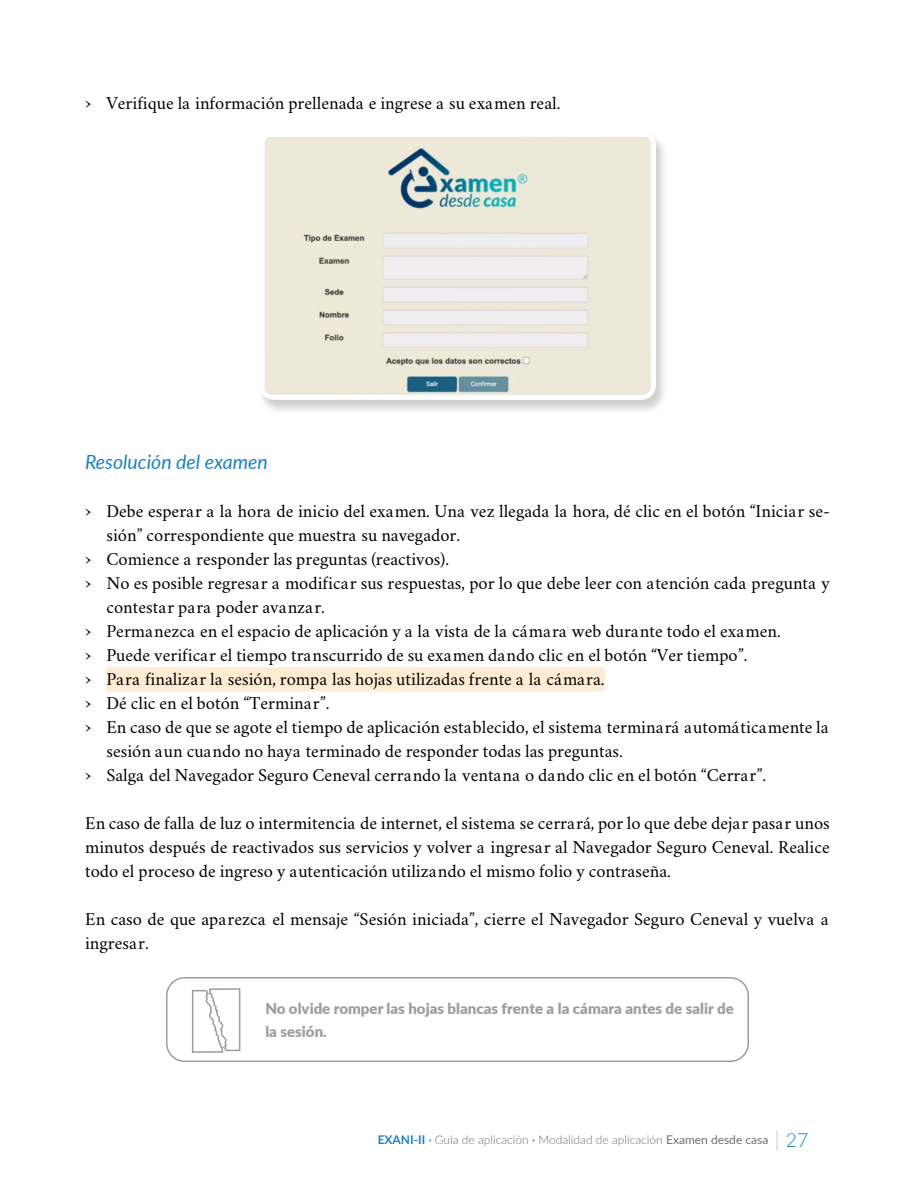
<style>
.page{position:relative;width:915px;height:1191px;background:#fff}
.page>*{position:absolute;margin:0;border:0;box-sizing:border-box;transform-origin:0 0}
.t1{font:italic 19.5px "Lato";color:#1d81c4}
.t2{font:18px/24px "Crimson";color:#000;text-align:justify}
.t3{font:900 15px/22.5px "Lato";color:#9d9d9c}
.t4{font:300 12px "Lato";color:#706f6f}
.s1{font-size:19.5px}
.s2{font-weight:700;color:#1d81c4}
.s3{font-weight:400;color:#1d81c4}
.s4{font-weight:400}
.s5{font-size:22.5px;color:#c6c6c6}
.s6{font-size:19.5px;color:#1d81c4}
</style>
<div class="page">
<div style="left:106px;top:667px;width:498px;height:24px;background:#fdecd1"></div>
<div style="left:256px;top:131px;width:411px;height:283px;background:#000;opacity:.19"></div>
<img style="left:261px;top:133px;width:392px;height:264px">
<div style="left:259px;top:131px;width:396px;height:269px;border:4px solid #fff;border-radius:13px"></div>
<div style="left:166px;top:977px;width:582px;height:85px;border:2px solid #9d9d9c;border-radius:18px"></div>
<svg style="left:191px;top:988px;width:50px;height:65px"></svg>
<p class="t2" style="left:85px;top:90px;width:476px"><span class="s1">›</span> Verifique la información prellenada e ingrese a su examen real.</p>
<p class="t1" style="left:85px;top:448px;width:184px">Resolución del examen</p>
<p class="t2" style="left:85px;top:498px;width:746px"><span class="s1">›</span> Debe esperar a la hora de inicio del examen. Una vez llegada la hora, dé clic en el botón “Iniciar se-</p>
<p class="t2" style="left:106px;top:522px;width:355px">sión” correspondiente que muestra su navegador.</p>
<p class="t2" style="left:85px;top:546px;width:365px"><span class="s1">›</span> Comience a responder las preguntas (reactivos).</p>
<p class="t2" style="left:85px;top:570px;width:746px"><span class="s1">›</span> No es posible regresar a modificar sus respuestas, por lo que debe leer con atención cada pregunta y</p>
<p class="t2" style="left:106px;top:594px;width:220px">contestar para poder avanzar.</p>
<p class="t2" style="left:85px;top:618px;width:697px"><span class="s1">›</span> Permanezca en el espacio de aplicación y a la vista de la cámara web durante todo el examen.</p>
<p class="t2" style="left:85px;top:642px;width:663px"><span class="s1">›</span> Puede verificar el tiempo transcurrido de su examen dando clic en el botón “Ver tiempo”.</p>
<p class="t2" style="left:85px;top:666px;width:521px"><span class="s1">›</span> Para finalizar la sesión, rompa las hojas utilizadas frente a la cámara.</p>
<p class="t2" style="left:85px;top:690px;width:246px"><span class="s1">›</span> Dé clic en el botón “Terminar”.</p>
<p class="t2" style="left:85px;top:714px;width:744px"><span class="s1">›</span> En caso de que se agote el tiempo de aplicación establecido, el sistema terminará automáticamente la</p>
<p class="t2" style="left:106px;top:738px;width:518px">sesión aun cuando no haya terminado de responder todas las preguntas.</p>
<p class="t2" style="left:85px;top:762px;width:682px"><span class="s1">›</span> Salga del Navegador Seguro Ceneval cerrando la ventana o dando clic en el botón “Cerrar”.</p>
<p class="t2" style="left:85px;top:810px;width:746px">En caso de falla de luz o intermitencia de internet, el sistema se cerrará, por lo que debe dejar pasar unos minutos después de reactivados sus servicios y volver a ingresar al Navegador Seguro Ceneval. Realice todo el proceso de ingreso y autenticación utilizando el mismo folio y contraseña.</p>
<p class="t2" style="left:85px;top:906px;width:744px">En caso de que aparezca el mensaje “Sesión iniciada”, cierre el Navegador Seguro Ceneval y vuelva a ingresar.</p>
<p class="t3" style="left:265px;top:997px;width:470px">No olvide romper las hojas blancas frente a la cámara antes de salir de la sesión.</p>
<p class="t4" style="left:377px;top:1131px;width:432px"><span class="s2">EXANI-II</span> <span class="s3">·</span> Guía de aplicación <span class="s3">·</span> Modalidad de aplicación <span class="s4">Examen desde casa</span> <span class="s5">|</span> <span class="s6">27</span></p>
</div>
